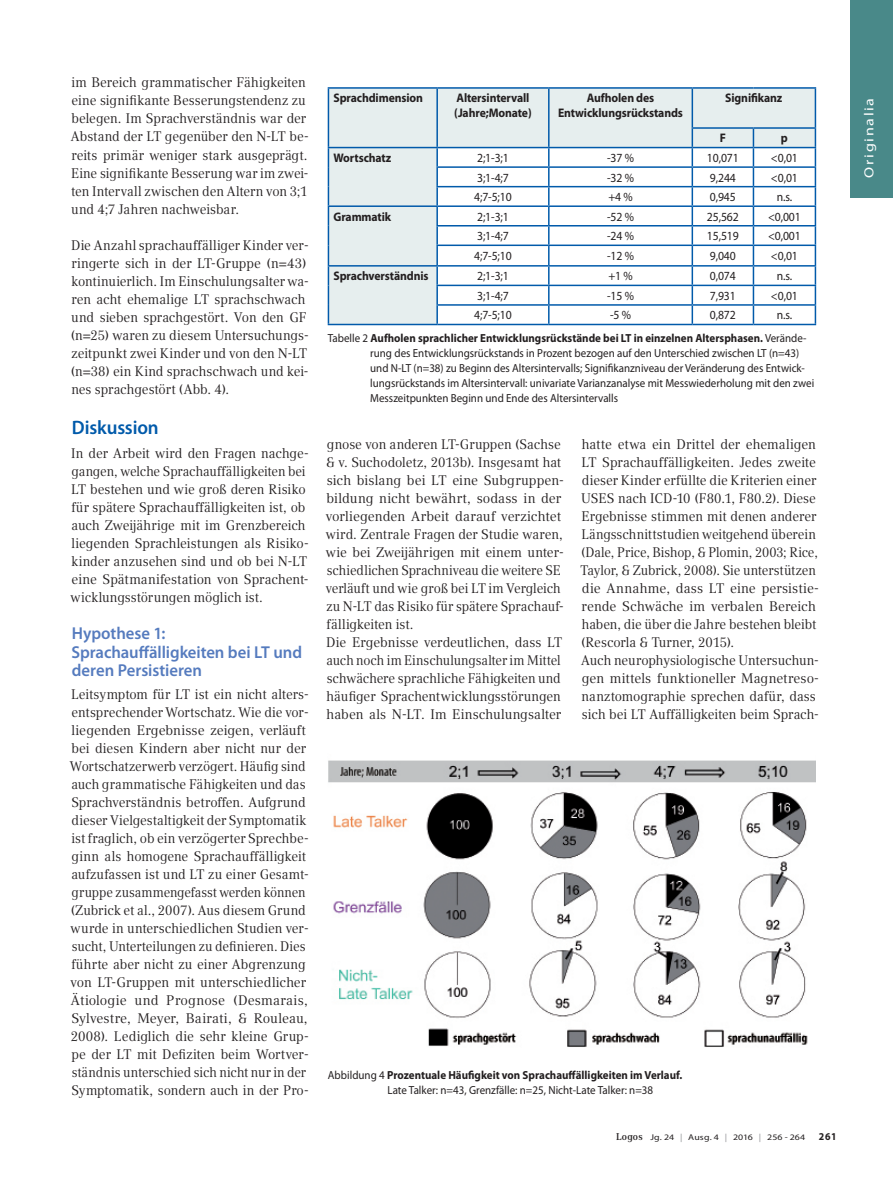
<style>
.page{position:relative;width:893px;height:1191px;background:#fff}
.page>*{position:absolute;margin:0;border:0;box-sizing:border-box;transform-origin:0 0}
.t1{font:600 19.5px "Myriad Pro";letter-spacing:-.005em;color:#015aaa}
.t2{font:600 17.25px/18.8px "Myriad Pro";letter-spacing:-.005em;color:#557bbe}
.t3{font:13.8px/18px "Compatil Text LT Pro";letter-spacing:-.005em;color:#231f20;scale:.96 1}
.t4{font:13.8px/18px "Compatil Text LT Pro";letter-spacing:-.005em;color:#231f20}
.t5{font:13.2px "Myriad Pro";letter-spacing:.105em;color:#fff;scale:1.21 1}
.t6{font:12.45px "Myriad Pro";letter-spacing:-.01em;color:#231f20;scale:.94 1}
.t7{font:700 12.45px/14.2px "Myriad Pro";letter-spacing:-.01em;color:#231f20;scale:.94 1}
.t8{font:11.7px/15px "Myriad Pro";color:#231f20;scale:.94 1}
.t9{font:700 10.5px "Myriad Pro";color:#231f20;scale:.94 1}
.t10{font:8.4px "Myriad Pro";letter-spacing:.01em;color:#231f20;scale:1.18 1}
.s1{font-weight:700}
.s2{font-family:"Compatil Text LT Pro";font-weight:700;font-size:9.75px}
.s3{color:#939598}
</style>
<div class="page">
<div style="left:850px;top:0;width:43px;height:198px;background:#498989"></div>
<div style="left:329px;top:89px;width:107px;height:235px;background:#e6eeee"></div>
<hr style="left:328px;top:87px;width:109px;height:2px;background:#015aaa">
<hr style="left:328px;top:89px;width:1px;height:39px;background:#015aaa">
<hr style="left:437px;top:87px;width:112px;height:2px;background:#015aaa">
<hr style="left:549px;top:87px;width:143px;height:2px;background:#015aaa">
<hr style="left:692px;top:87px;width:61px;height:2px;background:#015aaa">
<hr style="left:753px;top:87px;width:63px;height:2px;background:#015aaa">
<hr style="left:328px;top:147px;width:109px;height:1px;background:#015aaa">
<hr style="left:328px;top:205px;width:109px;height:2px;background:#015aaa">
<hr style="left:328px;top:265px;width:109px;height:1px;background:#015aaa">
<svg style="left:328px;top:128px;width:1px;height:196px"></svg>
<hr style="left:328px;top:324px;width:109px;height:1px;background:#015aaa">
<svg style="left:436px;top:88px;width:380px;height:236px"></svg>
<hr style="left:437px;top:324px;width:112px;height:1px;background:#015aaa">
<hr style="left:549px;top:324px;width:143px;height:1px;background:#015aaa">
<hr style="left:692px;top:324px;width:61px;height:1px;background:#015aaa">
<hr style="left:753px;top:324px;width:63px;height:1px;background:#015aaa">
<img style="left:328px;top:760px;width:488px;height:287px">
<p class="t3" style="left:71px;top:74px;width:249px">im Bereich grammatischer Fähigkeiten eine signifikante Besserungstendenz zu belegen. Im Sprachverständnis war der Abstand der LT gegenüber den N-LT be&shy;reits primär weniger stark ausgeprägt.<br>Eine signifikante Besserung war im zwei&shy;ten Intervall zwischen den Altern von 3;1 und 4;7 Jahren nachweisbar.</p>
<p class="t3" style="left:71px;top:236px;width:249px">Die Anzahl sprachauffälliger Kinder ver&shy;ringerte sich in der LT-Gruppe (n=43) kontinuierlich. Im Einschulungsalter wa&shy;ren acht ehemalige LT sprachschwach und sieben sprachgestört. Von den GF (n=25) waren zu diesem Untersuchungs&shy;zeitpunkt zwei Kinder und von den N-LT (n=38) ein Kind sprachschwach und kei&shy;nes sprachgestört (Abb. 4).</p>
<h1 class="t1" style="left:72px;top:415px;width:88px">Diskussion</h1>
<p class="t3" style="left:71px;top:444px;width:249px">In der Arbeit wird den Fragen nachge&shy;gangen, welche Sprachauffälligkeiten bei LT bestehen und wie groß deren Risiko für spätere Sprachauffälligkeiten ist, ob auch Zweijährige mit im Grenzbereich liegenden Sprachleistungen als Risiko&shy;kinder anzusehen sind und ob bei N-LT eine Spätmanifestation von Sprachent&shy;wicklungsstörungen möglich ist.</p>
<p class="t2" style="left:71px;top:623px;width:232px">Hypothese 1:<br>Sprachauffälligkeiten bei LT und deren Persistieren</p>
<p class="t3" style="left:70px;top:685px;width:250px">Leitsymptom für LT ist ein nicht alters&shy;entsprechender Wortschatz. Wie die vor&shy;liegenden Ergebnisse zeigen, verläuft bei diesen Kindern aber nicht nur der Wortschatzerwerb verzögert. Häufig sind auch grammatische Fähigkeiten und das Sprachverständnis betroffen. Aufgrund dieser Vielgestaltigkeit der Symptomatik ist fraglich, ob ein verzögerter Sprechbe&shy;ginn als homogene Sprachauffälligkeit aufzufassen ist und LT zu einer Gesamt&shy;gruppe zusammengefasst werden können (Zubrick et al., 2007). Aus diesem Grund wurde in unterschiedlichen Studien ver&shy;sucht, Unterteilungen zu definieren. Dies führte aber nicht zu einer Abgrenzung von LT-Gruppen mit unterschiedlicher Ätiologie und Prognose (Desmarais, Sylvestre, Meyer, Bairati, &amp; Rouleau, 2008). Lediglich die sehr kleine Grup&shy;pe der LT mit Defiziten beim Wortver&shy;ständnis unterschied sich nicht nur in der Symptomatik, sondern auch in der Pro-</p>
<p class="t7" style="left:334px;top:91px;width:97px">Sprachdimension</p>
<p class="t7" style="left:454px;top:91px;width:84px">Altersintervall (Jahre;Monate)</p>
<p class="t7" style="left:558px;top:91px;width:134px;text-align:center">Aufholen des<br>Entwicklungsrückstands</p>
<p class="t7" style="left:725px;top:91px;width:62px">Signifikanz</p>
<p class="t7" style="left:720px;top:131px;width:8px">F</p>
<p class="t7" style="left:781px;top:131px;width:9px">p</p>
<p class="t7" style="left:334px;top:150px;width:63px">Wortschatz</p>
<p class="t6" style="left:477px;top:150px;width:35px">2;1-3;1</p>
<p class="t6" style="left:607px;top:150px;width:30px">-37 %</p>
<p class="t6" style="left:707px;top:150px;width:35px">10,071</p>
<p class="t6" style="left:771px;top:150px;width:30px">&lt;0,01</p>
<p class="t6" style="left:477px;top:170px;width:35px">3;1-4;7</p>
<p class="t6" style="left:607px;top:170px;width:30px">-32 %</p>
<p class="t6" style="left:710px;top:170px;width:29px">9,244</p>
<p class="t6" style="left:771px;top:170px;width:30px">&lt;0,01</p>
<p class="t6" style="left:474px;top:189px;width:42px">4;7-5;10</p>
<p class="t6" style="left:608px;top:189px;width:27px">+4 %</p>
<p class="t6" style="left:710px;top:189px;width:29px">0,945</p>
<p class="t6" style="left:777px;top:189px;width:18px">n.s.</p>
<p class="t7" style="left:334px;top:209px;width:63px">Grammatik</p>
<p class="t6" style="left:477px;top:209px;width:35px">2;1-3;1</p>
<p class="t6" style="left:607px;top:209px;width:30px">-52 %</p>
<p class="t6" style="left:707px;top:209px;width:35px">25,562</p>
<p class="t6" style="left:768px;top:209px;width:36px">&lt;0,001</p>
<p class="t6" style="left:477px;top:228px;width:35px">3;1-4;7</p>
<p class="t6" style="left:607px;top:228px;width:30px">-24 %</p>
<p class="t6" style="left:707px;top:228px;width:35px">15,519</p>
<p class="t6" style="left:768px;top:228px;width:36px">&lt;0,001</p>
<p class="t6" style="left:474px;top:248px;width:42px">4;7-5;10</p>
<p class="t6" style="left:607px;top:248px;width:30px">-12 %</p>
<p class="t6" style="left:710px;top:248px;width:29px">9,040</p>
<p class="t6" style="left:771px;top:248px;width:30px">&lt;0,01</p>
<p class="t7" style="left:334px;top:268px;width:103px">Sprachverständnis</p>
<p class="t6" style="left:477px;top:268px;width:35px">2;1-3;1</p>
<p class="t6" style="left:608px;top:268px;width:27px">+1 %</p>
<p class="t6" style="left:710px;top:268px;width:29px">0,074</p>
<p class="t6" style="left:777px;top:268px;width:18px">n.s.</p>
<p class="t6" style="left:477px;top:288px;width:35px">3;1-4;7</p>
<p class="t6" style="left:607px;top:288px;width:30px">-15 %</p>
<p class="t6" style="left:710px;top:288px;width:29px">7,931</p>
<p class="t6" style="left:771px;top:288px;width:30px">&lt;0,01</p>
<p class="t6" style="left:474px;top:307px;width:42px">4;7-5;10</p>
<p class="t6" style="left:610px;top:307px;width:24px">-5 %</p>
<p class="t6" style="left:710px;top:307px;width:29px">0,872</p>
<p class="t6" style="left:777px;top:307px;width:18px">n.s.</p>
<p class="t8" style="left:370px;top:330px;width:474px;text-indent:-43px">Tabelle 2 <span class="s1">Aufholen sprachlicher Entwicklungsrückstände bei LT in einzelnen Altersphasen.</span> Verände&shy;rung des Entwicklungsrückstands in Prozent bezogen auf den Unterschied zwischen LT (n=43) und N-LT (n=38) zu Beginn des Altersintervalls; Signifikanzniveau der Veränderung des Entwick&shy;lungsrückstands im Altersintervall: univariate Varianzanalyse mit Messwiederholung mit den zwei Messzeitpunkten Beginn und Ende des Altersintervalls</p>
<p class="t3" style="left:326px;top:435px;width:249px">gnose von anderen LT-Gruppen (Sachse &amp; v. Suchodoletz, 2013b). Insgesamt hat sich bislang bei LT eine Subgruppen&shy;bildung nicht bewährt, sodass in der vorliegenden Arbeit darauf verzichtet wird. Zentrale Fragen der Studie waren, wie bei Zweijährigen mit einem unter&shy;schiedlichen Sprachniveau die weitere SE verläuft und wie groß bei LT im Vergleich zu N-LT das Risiko für spätere Sprachauf&shy;fälligkeiten ist.<br>Die Ergebnisse verdeutlichen, dass LT auch noch im Einschulungsalter im Mittel schwächere sprachliche Fähigkeiten und häufiger Sprachentwicklungsstörungen haben als N-LT. Im Einschulungsalter</p>
<p class="t4" style="left:580px;top:435px;width:240px">hatte etwa ein Drittel der ehemaligen LT Sprachauffälligkeiten. Jedes zweite dieser Kinder erfüllte die Kriterien einer USES nach ICD-10 (F80.1, F80.2). Diese Ergebnisse stimmen mit denen anderer Längsschnittstudien weitgehend überein (Dale, Price, Bishop, &amp; Plomin, 2003; Rice, Taylor, &amp; Zubrick, 2008). Sie unterstützen die Annahme, dass LT eine persistie&shy;rende Schwäche im verbalen Bereich haben, die über die Jahre bestehen bleibt (Rescorla &amp; Turner, 2015).<br>Auch neurophysiologische Untersuchun&shy;gen mittels funktioneller Magnetreso&shy;nanztomographie sprechen dafür, dass sich bei LT Auffälligkeiten beim Sprach-</p>
<p class="t8" style="left:387px;top:1067px;width:315px;text-indent:-60px">Abbildung 4 <span class="s1">Prozentuale Häufigkeit von Sprachauffälligkeiten im Verlauf.<br></span>Late Talker: n=43, Grenzfälle: n=25, Nicht-Late Talker: n=38</p>
<p class="t10" style="left:616px;top:1132px;width:162px"><span class="s2">Logos</span> Jg. 24 <span class="s3">|</span> Ausg. 4 <span class="s3">|</span> 2016 <span class="s3">|</span> 256 - 264</p>
<p class="t9" style="left:819px;top:1129px;width:20px">261</p>
<p class="t5" style="left:861px;top:178px;width:67px;rotate:-90deg">Originalia</p>
</div>
